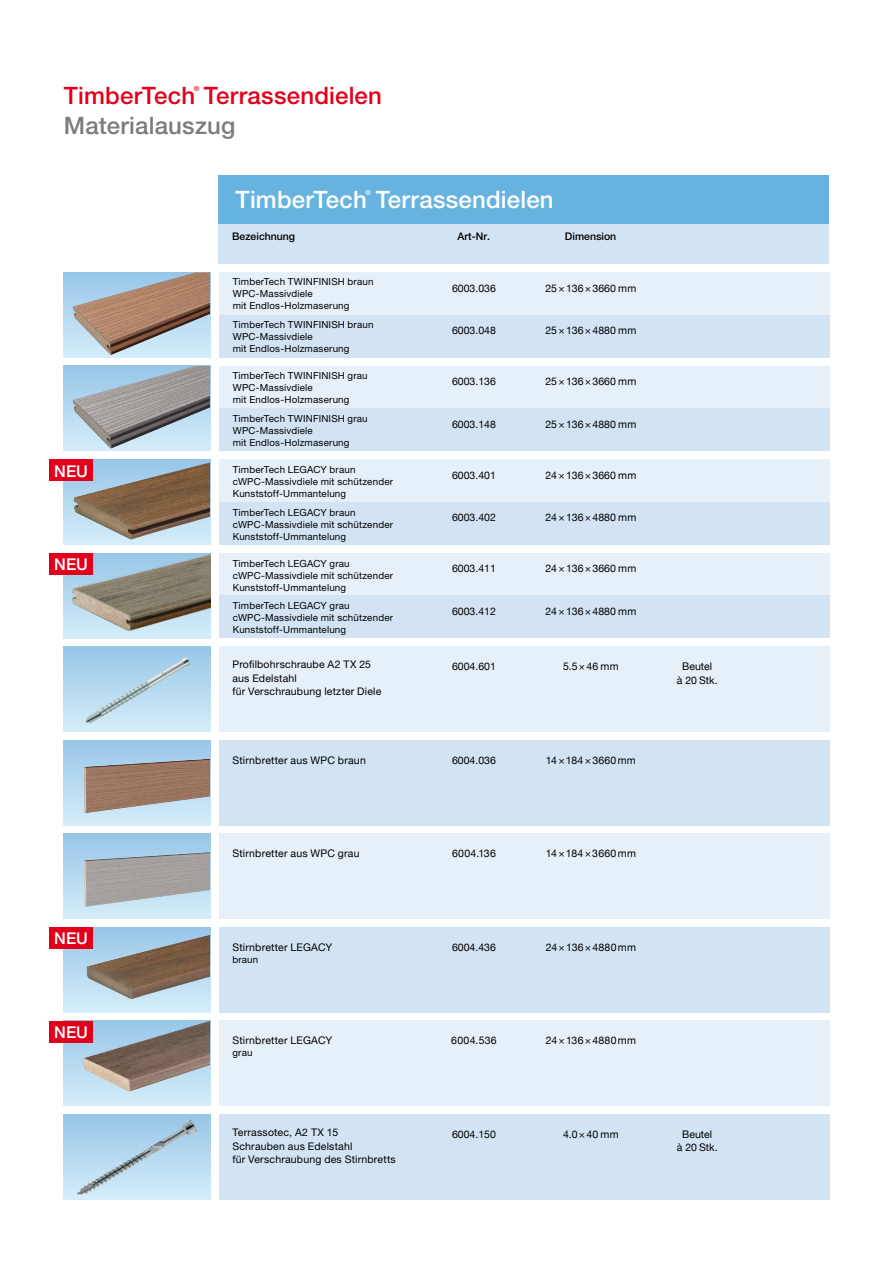
<style>
.page{position:relative;width:893px;height:1263px;background:#fff}
.page>*{position:absolute;margin:0;border:0;box-sizing:border-box;transform-origin:0 0}
.t1{font:500 24px "Helvetica Neue LT";letter-spacing:.01em;color:#e2001a}
.t2{font:500 24px "Helvetica Neue LT";letter-spacing:.01em;color:#fff}
.t3{font:500 24px "Helvetica Neue LT";letter-spacing:.01em;color:#7b7c7e}
.t4{font:500 16.2px "Helvetica Neue LT";color:#fff}
.t5{font:10.5px/13.5px "Helvetica Neue";color:#000;text-align:center}
.t6{font:10.5px/13.5px "Helvetica Neue LT";letter-spacing:.02em;color:#000}
.t7{font:10.5px "Helvetica Neue";letter-spacing:.02em;color:#000}
.t8{font:500 10.5px "Helvetica Neue LT";color:#000}
.t9{font:10.5px "Helvetica Neue";letter-spacing:.025em;color:#000}
.t10{font:9.75px/12px "Helvetica Neue LT";letter-spacing:.02em;color:#000}
.t11{font:500 7.05px "Helvetica Neue LT";color:#e2001a}
.t12{font:500 7.05px "Helvetica Neue LT";color:#fff}
.s1{font-family:"Helvetica Neue"}
</style>
<div class="page">
<div style="left:219px;top:223px;width:610px;height:41px;background:#d2e4f4"></div>
<div style="left:219px;top:647px;width:610px;height:85px;background:#e6f0f9"></div>
<div style="left:219px;top:740px;width:610px;height:85px;background:#d2e4f4"></div>
<div style="left:219px;top:834px;width:610px;height:85px;background:#e6f0f9"></div>
<div style="left:219px;top:1114px;width:610px;height:85px;background:#d2e4f4"></div>
<div style="left:219px;top:272px;width:610px;height:43px;background:#e6f0f9"></div>
<div style="left:219px;top:315px;width:610px;height:42px;background:#d2e4f4"></div>
<div style="left:64px;top:272px;width:146px;height:85px;background:linear-gradient(to bottom,#97c6e7,#d5edf9)"></div>
<img style="left:73px;top:272px;width:137px;height:83px">
<div style="left:64px;top:366px;width:146px;height:85px;background:linear-gradient(to bottom,#97c6e7,#d5edf9)"></div>
<img style="left:73px;top:366px;width:137px;height:83px">
<div style="left:219px;top:366px;width:610px;height:42px;background:#e6f0f9"></div>
<div style="left:219px;top:408px;width:610px;height:43px;background:#d2e4f4"></div>
<div style="left:64px;top:647px;width:146px;height:85px;background:linear-gradient(to bottom,#98c6e7,#d5edfa)"></div>
<img style="left:86px;top:655px;width:105px;height:69px">
<div style="left:64px;top:834px;width:146px;height:85px;background:linear-gradient(to bottom,#97c6e7,#d5edf9)"></div>
<img style="left:84px;top:852px;width:126px;height:54px">
<div style="left:64px;top:740px;width:146px;height:85px;background:linear-gradient(to bottom,#97c6e7,#d5edf9)"></div>
<img style="left:84px;top:759px;width:126px;height:54px">
<div style="left:64px;top:1114px;width:146px;height:85px;background:linear-gradient(to bottom,#97c6e7,#d5edf9)"></div>
<img style="left:77px;top:1119px;width:121px;height:77px">
<div style="left:219px;top:927px;width:610px;height:85px;background:#d2e4f4"></div>
<div style="left:219px;top:1021px;width:610px;height:85px;background:#e6f0f9"></div>
<svg style="left:64px;top:1043px;width:146px;height:63px;background:#c8e5f6"></svg>
<img style="left:83px;top:1021px;width:127px;height:71px">
<svg style="left:64px;top:927px;width:146px;height:85px;background:#a9b6bd"></svg>
<img style="left:87px;top:935px;width:122px;height:32px">
<div style="left:219px;top:459px;width:610px;height:43px;background:#e6f0f9"></div>
<div style="left:219px;top:502px;width:610px;height:42px;background:#d2e4f4"></div>
<svg style="left:64px;top:459px;width:146px;height:85px"></svg>
<img style="left:73px;top:462px;width:137px;height:78px">
<img style="left:64px;top:553px;width:146px;height:85px">
<div style="left:219px;top:553px;width:610px;height:42px;background:#e6f0f9"></div>
<div style="left:219px;top:595px;width:610px;height:43px;background:#d2e4f4"></div>
<div style="left:219px;top:175px;width:610px;height:48px;background:#67b3df"></div>
<div style="left:50px;top:459px;width:43px;height:22px;background:#e2001a"></div>
<div style="left:50px;top:553px;width:43px;height:22px;background:#e2001a"></div>
<div style="left:50px;top:927px;width:43px;height:22px;background:#e2001a"></div>
<div style="left:50px;top:1021px;width:43px;height:22px;background:#e2001a"></div>
<p class="t11" style="left:194px;top:84px;width:7px">®</p>
<h1 class="t3" style="left:64px;top:111px;width:173px">Materialauszug</h1>
<h1 class="t1" style="left:64px;top:81px;width:320px">TimberTech Terrassendielen</h1>
<p class="t12" style="left:366px;top:189px;width:7px">®</p>
<h1 class="t2" style="left:236px;top:185px;width:320px">TimberTech Terrassendielen</h1>
<p class="t8" style="left:232px;top:230px;width:65px">Bezeichnung</p>
<p class="t8" style="left:457px;top:230px;width:34px">Art-Nr.</p>
<p class="t8" style="left:565px;top:230px;width:53px">Dimension</p>
<h2 class="t4" style="left:54px;top:461px;width:35px">NEU</h2>
<h2 class="t4" style="left:54px;top:555px;width:35px">NEU</h2>
<h2 class="t4" style="left:54px;top:929px;width:35px">NEU</h2>
<h2 class="t4" style="left:54px;top:1023px;width:35px">NEU</h2>
<p class="t10" style="left:233px;top:276px;width:142px">TimberTech TWINFINISH braun<br>WPC-Massivdiele<br>mit Endlos-Holzmaserung</p>
<p class="t10" style="left:233px;top:318px;width:142px">TimberTech TWINFINISH braun<br>WPC-Massivdiele<br>mit Endlos-Holzmaserung</p>
<p class="t10" style="left:233px;top:369px;width:136px">TimberTech TWINFINISH grau<br>WPC-Massivdiele<br>mit Endlos-Holzmaserung</p>
<p class="t10" style="left:233px;top:412px;width:136px">TimberTech TWINFINISH grau<br>WPC-Massivdiele<br>mit Endlos-Holzmaserung</p>
<p class="t10" style="left:233px;top:464px;width:162px">TimberTech <span class="s1">LEGACY</span> braun cWPC-Massivdiele mit schützender<br>Kunststoff-Ummantelung</p>
<p class="t10" style="left:233px;top:506px;width:162px">TimberTech <span class="s1">LEGACY</span> braun cWPC-Massivdiele mit schützender<br>Kunststoff-Ummantelung</p>
<p class="t10" style="left:233px;top:557px;width:162px">TimberTech <span class="s1">LEGACY</span> grau cWPC-Massivdiele mit schützender<br>Kunststoff-Ummantelung</p>
<p class="t10" style="left:233px;top:600px;width:162px">TimberTech <span class="s1">LEGACY</span> grau cWPC-Massivdiele mit schützender<br>Kunststoff-Ummantelung</p>
<p class="t5" style="left:452px;top:282px;width:45px">6003.036</p>
<p class="t5" style="left:545px;top:282px;width:92px">25×136×3660 mm</p>
<p class="t5" style="left:452px;top:324px;width:45px">6003.048</p>
<p class="t5" style="left:545px;top:324px;width:92px">25×136×4880 mm</p>
<p class="t5" style="left:452px;top:375px;width:45px">6003.136</p>
<p class="t5" style="left:545px;top:375px;width:92px">25×136×3660 mm</p>
<p class="t5" style="left:452px;top:418px;width:45px">6003.148</p>
<p class="t5" style="left:545px;top:418px;width:92px">25×136×4880 mm</p>
<p class="t5" style="left:452px;top:469px;width:45px">6003.401</p>
<p class="t5" style="left:545px;top:469px;width:92px">24×136×3660 mm</p>
<p class="t5" style="left:452px;top:511px;width:45px">6003.402</p>
<p class="t5" style="left:545px;top:511px;width:92px">24×136×4880 mm</p>
<p class="t5" style="left:452px;top:562px;width:45px">6003.411</p>
<p class="t5" style="left:545px;top:562px;width:92px">24×136×3660 mm</p>
<p class="t5" style="left:452px;top:605px;width:45px">6003.412</p>
<p class="t5" style="left:545px;top:605px;width:92px">24×136×4880 mm</p>
<p class="t6" style="left:232px;top:658px;width:151px">Profilbohrschraube A2 TX 25 aus Edelstahl<br>für Verschraubung letzter Diele</p>
<p class="t5" style="left:452px;top:660px;width:45px">6004.601</p>
<p class="t5" style="left:563px;top:660px;width:57px">5.5×46 mm</p>
<p class="t5" style="left:677px;top:660px;width:42px">Beutel<br>à 20 Stk.</p>
<p class="t7" style="left:232px;top:752px;width:135px">Stirnbretter aus WPC braun</p>
<p class="t5" style="left:452px;top:754px;width:45px">6004.036</p>
<p class="t9" style="left:546px;top:752px;width:91px">14×184×3660mm</p>
<p class="t7" style="left:232px;top:846px;width:129px">Stirnbretter aus WPC grau</p>
<p class="t5" style="left:452px;top:847px;width:45px">6004.136</p>
<p class="t9" style="left:546px;top:846px;width:92px">14×184×3660mm</p>
<p class="t7" style="left:232px;top:939px;width:101px">Stirnbretter LEGACY</p>
<p class="t10" style="left:232px;top:953px;width:27px">braun</p>
<p class="t7" style="left:232px;top:1033px;width:101px">Stirnbretter LEGACY</p>
<p class="t10" style="left:232px;top:1047px;width:22px">grau</p>
<p class="t5" style="left:452px;top:941px;width:45px">6004.436</p>
<p class="t7" style="left:546px;top:939px;width:92px">24×136×4880mm</p>
<p class="t5" style="left:451px;top:1034px;width:47px">6004.536</p>
<p class="t7" style="left:546px;top:1033px;width:92px">24×136×4880mm</p>
<p class="t6" style="left:232px;top:1125px;width:165px">Terrassotec, A2 TX 15<br>Schrauben aus Edelstahl<br>für Verschraubung des Stirnbretts</p>
<p class="t5" style="left:452px;top:1128px;width:45px">6004.150</p>
<p class="t5" style="left:563px;top:1128px;width:57px">4.0×40 mm</p>
<p class="t5" style="left:677px;top:1128px;width:42px">Beutel<br>à 20 Stk.</p>
</div>
